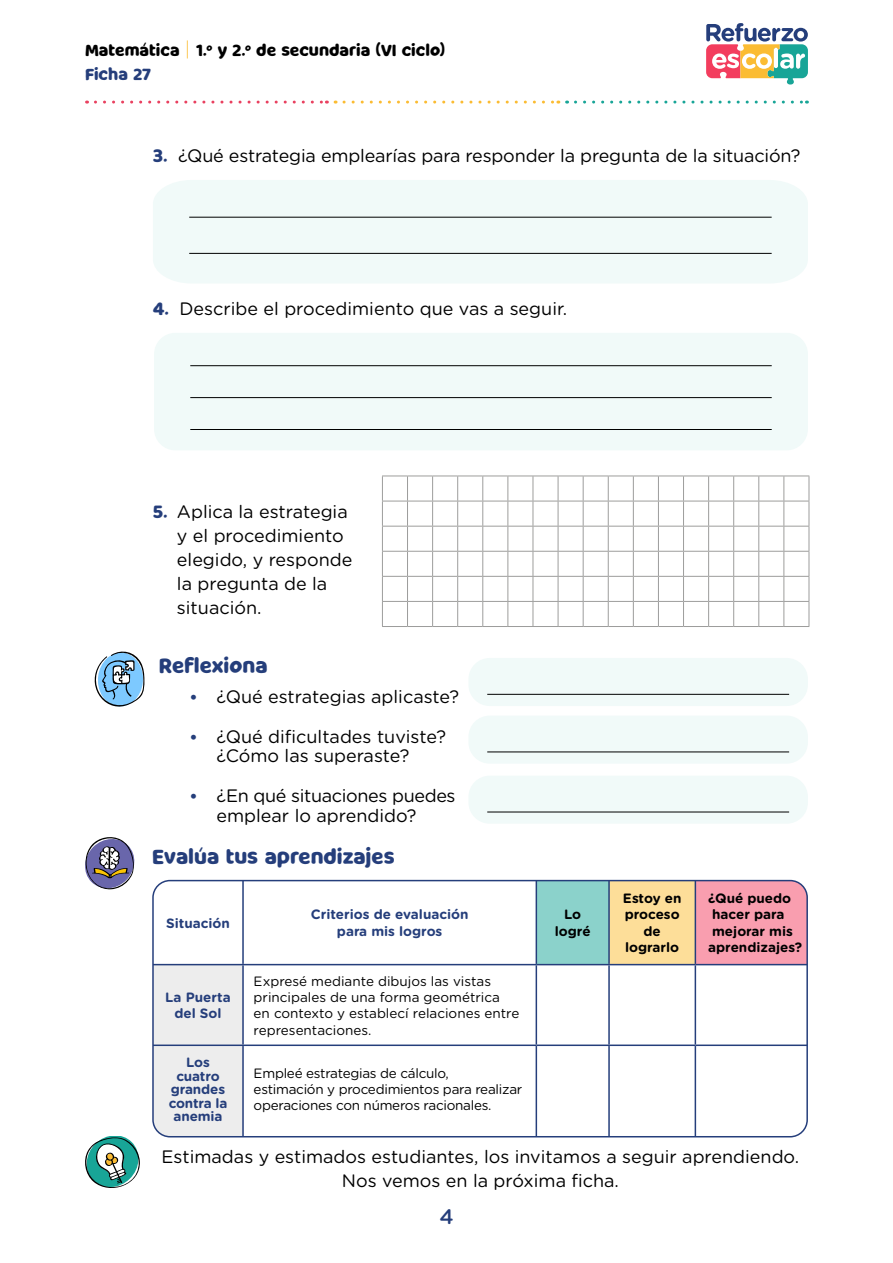
<style>
.page{position:relative;width:893px;height:1263px;background:#fff}
.page>*{position:absolute;margin:0;border:0;box-sizing:border-box;transform-origin:0 0}
.t1{font:21px "Milky Nice Clean";color:#253e7b}
.t2{font:500 21px "Gotham Rounded";color:#253e7b}
.t3{font:18px/24px "Gotham Rounded";color:#000;text-align:center}
.t4{font:18px/19.5px "Gotham Rounded";letter-spacing:-.02em;color:#000}
.t5{font:16.5px/23.4px "Milky Nice Clean";color:#000}
.t6{font:13.5px/16.2px "Gotham Rounded";letter-spacing:-.015em;color:#000}
.t7{font:700 13.5px/13.5px "Gotham Rounded";color:#253e7b;text-align:center}
.t8{font:700 13.5px/16.2px "Gotham Rounded";color:#000;text-align:center}
.s1{font-family:"Gotham Rounded";font-weight:300;font-size:19.5px;color:#fbbc33}
.s2{color:#253e7b}
.s3{font-family:"Milky Nice Clean";color:#253e7b}
.s4{font-weight:700;font-size:16.5px;color:#253e7b}
</style>
<div class="page">
<svg style="left:706px;top:23px;width:102px;height:62px"></svg>
<svg style="left:95px;top:101px;width:232px;height:3px"></svg>
<svg style="left:344px;top:101px;width:215px;height:3px"></svg>
<svg style="left:575px;top:101px;width:232px;height:3px"></svg>
<div style="left:153px;top:180px;width:655px;height:103px;background:#f1faf9"></div>
<hr style="left:189px;top:217px;width:583px;height:1px;background:#000">
<hr style="left:189px;top:253px;width:583px;height:1px;background:#000">
<div style="left:154px;top:333px;width:654px;height:117px;background:#f1faf9;border-radius:21px"></div>
<hr style="left:190px;top:365px;width:582px;height:1px;background:#000">
<hr style="left:190px;top:397px;width:582px;height:1px;background:#000">
<hr style="left:190px;top:429px;width:582px;height:1px;background:#000">
<svg style="left:382px;top:476px;width:428px;height:151px"></svg>
<svg style="left:85px;top:837px;width:50px;height:53px"></svg>
<div style="left:536px;top:880px;width:73px;height:85px;background:#8bd2cb"></div>
<div style="left:609px;top:880px;width:86px;height:85px;background:#fdde99"></div>
<div style="left:695px;top:880px;width:112px;height:85px;background:#f99eaf"></div>
<div style="left:155px;top:965px;width:87px;height:172px;background:#ededed"></div>
<svg style="left:244px;top:1046px;width:563px;height:91px"></svg>
<hr style="left:242px;top:880px;width:2px;height:84px;background:#253e7b">
<hr style="left:536px;top:880px;width:1px;height:84px;background:#253e7b">
<hr style="left:608px;top:880px;width:2px;height:84px;background:#253e7b">
<hr style="left:695px;top:880px;width:1px;height:84px;background:#253e7b">
<hr style="left:536px;top:965px;width:1px;height:79px;background:#253e7b">
<hr style="left:608px;top:965px;width:2px;height:79px;background:#253e7b">
<hr style="left:695px;top:965px;width:1px;height:79px;background:#253e7b">
<hr style="left:243px;top:1044px;width:293px;height:2px;background:#253e7b">
<hr style="left:536px;top:1044px;width:73px;height:2px;background:#253e7b">
<hr style="left:536px;top:1046px;width:1px;height:91px;background:#253e7b">
<hr style="left:609px;top:1044px;width:86px;height:2px;background:#253e7b">
<hr style="left:608px;top:1046px;width:2px;height:91px;background:#253e7b">
<hr style="left:695px;top:1044px;width:112px;height:2px;background:#253e7b">
<hr style="left:695px;top:1046px;width:1px;height:91px;background:#253e7b">
<hr style="left:243px;top:964px;width:293px;height:1px;background:#253e7b">
<hr style="left:536px;top:964px;width:73px;height:1px;background:#253e7b">
<hr style="left:609px;top:964px;width:86px;height:1px;background:#253e7b">
<hr style="left:695px;top:964px;width:112px;height:1px;background:#253e7b">
<hr style="left:153px;top:964px;width:90px;height:1px;background:#253e7b">
<hr style="left:242px;top:965px;width:2px;height:79px;background:#253e7b">
<hr style="left:242px;top:1046px;width:2px;height:91px;background:#253e7b">
<hr style="left:153px;top:1044px;width:90px;height:2px;background:#253e7b">
<div style="left:152px;top:880px;width:656px;height:257px;border:2px solid #253e7b;border-radius:17px"></div>
<svg style="left:94px;top:651px;width:51px;height:56px"></svg>
<div style="left:468px;top:658px;width:340px;height:48px;background:#f1faf9;border-radius:21px"></div>
<hr style="left:487px;top:694px;width:302px;height:1px;background:#000">
<div style="left:468px;top:716px;width:340px;height:48px;background:#f1faf9;border-radius:21px"></div>
<hr style="left:487px;top:751px;width:302px;height:1px;background:#000">
<div style="left:468px;top:776px;width:340px;height:48px;background:#f1faf9;border-radius:21px"></div>
<hr style="left:487px;top:812px;width:302px;height:1px;background:#000">
<svg style="left:85px;top:1136px;width:55px;height:52px"></svg>
<p class="t5" style="left:85px;top:39px;width:362px">Matemática <span class="s1">|</span> 1.<sup>o</sup> y 2.<sup>o</sup> de secundaria (VI ciclo)<br><span class="s2">Ficha 27</span></p>
<p class="t3" style="left:153px;top:143px;width:649px"><span class="s3">3.</span> ¿Qué estrategia emplearías para responder la pregunta de la situación?</p>
<p class="t3" style="left:153px;top:296px;width:416px"><span class="s3">4.</span> Describe el procedimiento que vas a seguir.</p>
<p class="t3" style="left:177px;top:498px;width:177px;text-align:left;text-indent:-24px"><span class="s3">5.</span> Aplica la estrategia y el procedimiento elegido, y responde la pregunta de la situación.</p>
<p class="t1" style="left:159px;top:652px;width:110px">Reflexiona</p>
<p class="t3" style="left:189px;top:684px;width:271px"><span class="s4">•</span> ¿Qué estrategias aplicaste?</p>
<p class="t3" style="left:189px;top:726px;width:258px;line-height:19.5px"><span class="s4">•</span> ¿Qué dificultades tuviste? ¿Cómo las superaste?</p>
<p class="t4" style="left:216px;top:785px;width:241px;text-indent:-27px"><span class="s4">•</span> ¿En qué situaciones puedes emplear lo aprendido?</p>
<p class="t1" style="left:152px;top:844px;width:244px">Evalúa tus aprendizajes</p>
<p class="t7" style="left:166px;top:915px;width:65px">Situación</p>
<p class="t7" style="left:311px;top:906px;width:159px;line-height:16.2px">Criterios de evaluación para mis logros</p>
<p class="t8" style="left:555px;top:906px;width:37px">Lo logré</p>
<p class="t7" style="left:165px;top:989px;width:67px;line-height:16.2px">La Puerta del Sol</p>
<p class="t6" style="left:254px;top:972px;width:267px">Expresé mediante dibujos las vistas principales de una forma geométrica en contexto y establecí relaciones entre representaciones.</p>
<p class="t7" style="left:169px;top:1055px;width:60px">Los cuatro grandes contra la anemia</p>
<p class="t6" style="left:254px;top:1064px;width:270px">Empleé estrategias de cálculo, estimación y procedimientos para realizar operaciones con números racionales.</p>
<p class="t8" style="left:623px;top:890px;width:60px">Estoy en proceso de lograrlo</p>
<p class="t8" style="left:708px;top:890px;width:85px">¿Qué puedo</p>
<p class="t8" style="left:712px;top:906px;width:74px">hacer para</p>
<p class="t8" style="left:712px;top:922px;width:82px">mejorar mis</p>
<p class="t8" style="left:708px;top:938px;width:96px">aprendizajes?</p>
<p class="t3" style="left:162px;top:1144px;width:639px">Estimadas y estimados estudiantes, los invitamos a seguir aprendiendo.<br>Nos vemos en la próxima ficha.</p>
<p class="t2" style="left:439px;top:1202px;width:16px">4</p>
</div>
